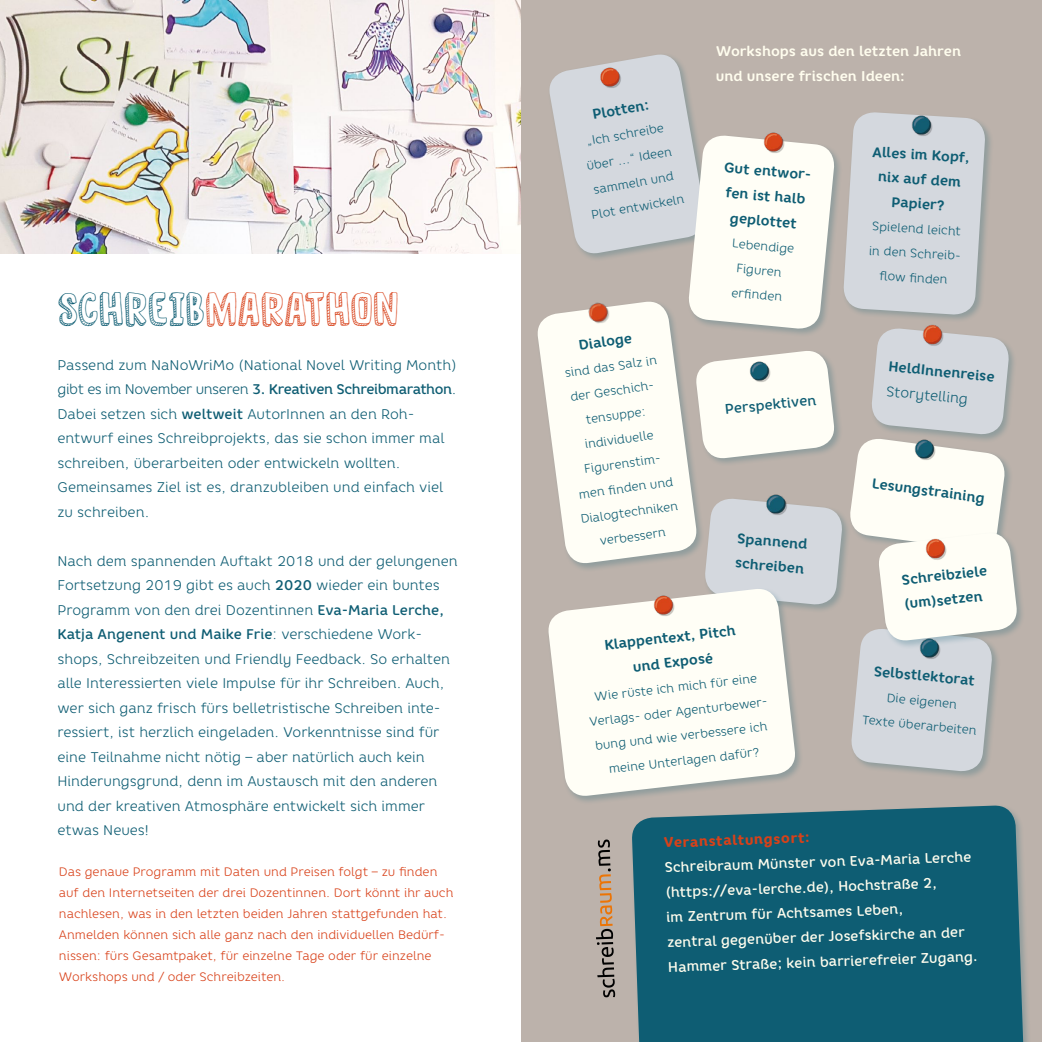
<style>
.page{position:relative;width:1042px;height:1042px;background:#fff}
.page>*{position:absolute;margin:0;border:0;box-sizing:border-box;transform-origin:0 0}
.t1{font:42px "Nanuk";color:#d84119}
.t2{font:300 14px/24.5px "Core Rhino 35";color:#0e5d73}
.t3{font:700 14px/24.5px "Core Rhino 65";color:#0e5d73;text-align:center}
.t4{font:500 14px/24.8px "Core Rhino 55";color:#fffdee}
.t5{font:500 14px "Core Rhino 55";letter-spacing:-.03em;color:#0e5d73}
.t6{font:700 14px/24.5px "Core Rhino 65";color:#fffdee}
.t7{font:500 14px "Core Rhino 55";color:#0e5d73}
.t8{font:800 14px "Core Rhino 75";color:#d84119}
.t9{font:300 12.25px/24.5px "Core Rhino 35";color:#0e5d73;text-align:center}
.t10{font:300 12.25px/21px "Core Rhino 35";color:#d84119}
.s1{color:#0e5d73}
.s2{font-family:"Core Rhino 35";font-weight:300}
.s3{font-family:"Core Rhino 55";font-weight:500}
</style>
<div class="page">
<div style="left:522px;top:0;width:520px;height:1042px;background:#bcb2ab"></div>
<img style="left:0;top:0;width:521px;height:253px">
<svg style="left:537px;top:318px;width:9px;height:79px"></svg>
<div style="left:850px;top:627px;width:150px;height:153px;background:#0e5d73;opacity:.25"></div>
<div style="left:877px;top:531px;width:148px;height:118px;background:#0e5d73;opacity:.25"></div>
<svg style="left:546px;top:54px;width:473px;height:719px"></svg>
<div style="left:547px;top:587px;width:257px;height:217px;background:#0e5d73;opacity:.25"></div>
<svg style="left:546px;top:587px;width:251px;height:211px;background:#f1efe7"></svg>
<div style="left:630px;top:803px;width:405px;height:239px;background:#bcb2ab"></div>
<div style="left:632px;top:805px;width:395px;height:237px;background:#0e5d73"></div>
<img style="left:575px;top:287px;width:49px;height:51px">
<img style="left:642px;top:582px;width:44px;height:46px">
<img style="left:752px;top:119px;width:44px;height:45px">
<img style="left:911px;top:312px;width:43px;height:45px">
<img style="left:914px;top:526px;width:44px;height:45px">
<img style="left:900px;top:102px;width:44px;height:46px">
<img style="left:908px;top:625px;width:44px;height:46px">
<img style="left:903px;top:426px;width:43px;height:46px">
<img style="left:738px;top:348px;width:44px;height:45px">
<img style="left:755px;top:481px;width:43px;height:45px">
<img style="left:589px;top:55px;width:43px;height:45px">
<svg style="left:596px;top:839px;width:19px;height:158px"></svg>
<h1 class="t1" style="left:58px;top:277px;width:343px"><span class="s1">SCHREIB</span>MARATHON</h1>
<p class="t2" style="left:58px;top:352px;width:401px">Passend zum NaNoWriMo (National Novel Writing Month)</p>
<p class="t5" style="left:58px;top:380px;width:400px"><span class="s2">gibt es im November unseren</span> 3. Kreativen Schreibmarathon<span class="s2">.</span></p>
<p class="t2" style="left:58px;top:401px;width:388px">Dabei setzen sich <span class="s3">weltweit</span> AutorInnen an den Roh&shy;entwurf eines Schreibprojekts, das sie schon immer mal schreiben, überarbeiten oder entwickeln wollten.<br>Gemeinsames Ziel ist es, dranzubleiben und einfach viel zu schreiben.</p>
<p class="t2" style="left:58px;top:548px;width:402px">Nach dem spannenden Auftakt 2018 und der gelungenen<br>Fortsetzung 2019 gibt es auch <span class="s3">2020</span> wieder ein buntes<br>Programm von den drei Dozentinnen <span class="s3">Eva-Maria Lerche,</span></p>
<p class="t7" style="left:58px;top:625px;width:366px">Katja Angenent und Maike Frie<span class="s2">: verschiedene Work-</span></p>
<p class="t2" style="left:58px;top:646px;width:394px">shops, Schreibzeiten und Friendly Feedback. So erhalten alle Interessierten viele Impulse für ihr Schreiben. Auch, wer sich ganz frisch fürs belletristische Schreiben inte&shy;ressiert, ist herzlich eingeladen. Vorkenntnisse sind für eine Teilnahme nicht nötig – aber natürlich auch kein Hinderungsgrund, denn im Austausch mit den anderen und der kreativen Atmosphäre entwickelt sich immer etwas Neues!</p>
<p class="t10" style="left:59px;top:861px;width:396px">Das genaue Programm mit Daten und Preisen folgt – zu finden auf den Internetseiten der drei Dozentinnen. Dort könnt ihr auch nachlesen, was in den letzten beiden Jahren stattgefunden hat.<br>Anmelden können sich alle ganz nach den individuellen Bedürf&shy;nissen: fürs Gesamtpaket, für einzelne Tage oder für einzelne Workshops und / oder Schreibzeiten.</p>
<p class="t3" style="left:590px;top:102px;width:58px;rotate:-10deg">Plotten:</p>
<p class="t9" style="left:576px;top:130px;width:96px;rotate:-10deg">„Ich schreibe über …“ Ideen sammeln und<br>Plot entwickeln</p>
<p class="t3" style="left:577px;top:333px;width:55px;rotate:-8deg">Dialoge</p>
<p class="t9" style="left:558px;top:361px;width:100px;rotate:-8deg">sind das Salz in der Geschich&shy;tensuppe: individuelle<br>Figurenstim&shy;men fi nden und<br>Dialogtechniken verbessern</p>
<p class="t6" style="left:716px;top:39px;width:247px">Workshops aus den letzten Jahren und unsere frischen Ideen:</p>
<p class="t3" style="left:725px;top:155px;width:90px;rotate:5deg">Gut entwor&shy;fen ist halb geplottet</p>
<p class="t9" style="left:733px;top:231px;width:64px;text-align:left;rotate:5deg">Lebendige<br>Figuren erfi nden</p>
<p class="t5" style="left:724px;top:400px;width:93px;rotate:-6deg">Perspektiven</p>
<p class="t3" style="left:738px;top:526px;width:72px;text-align:left;rotate:5deg">Spannend schreiben</p>
<p class="t3" style="left:873px;top:139px;width:99px;rotate:4deg">Alles im Kopf, nix auf dem<br>Papier?</p>
<p class="t9" style="left:871px;top:214px;width:94px;rotate:3deg">Spielend leicht in den Schreib&shy;fl ow fi nden</p>
<p class="t3" style="left:890px;top:353px;width:108px;rotate:6deg">HeldInnenreise</p>
<p class="t2" style="left:887px;top:378px;width:84px;rotate:6deg">Storytelling</p>
<p class="t3" style="left:873px;top:471px;width:115px;rotate:7deg">Lesungstraining</p>
<p class="t3" style="left:900px;top:567px;width:87px;text-align:left;rotate:-6deg">Schreibziele (um)setzen</p>
<p class="t3" style="left:603px;top:632px;width:133px;rotate:-6deg">Klappentext, Pitch und Exposé</p>
<p class="t9" style="left:585px;top:684px;width:181px;rotate:-6deg">Wie rüste ich mich für eine<br>Verlags- oder Agenturbewer&shy;bung und wie verbessere ich meine Unterlagen dafür?</p>
<p class="t3" style="left:875px;top:658px;width:103px;rotate:6deg">Selbstlektorat</p>
<p class="t9" style="left:865px;top:683px;width:117px;rotate:5deg">Die eigenen<br>Texte überarbeiten</p>
<p class="t8" style="left:663px;top:833px;width:148px;rotate:-2deg">Veranstaltungsort:</p>
<p class="t4" style="left:664px;top:855px;width:311px;rotate:-2deg">Schreibraum Münster von Eva-Maria Lerche (https://eva-lerche.de), Hochstraße 2,<br>im Zentrum für Achtsames Leben,<br>zentral gegenüber der Josefskirche an der Hammer Straße; kein barrierefreier Zugang.</p>
</div>
